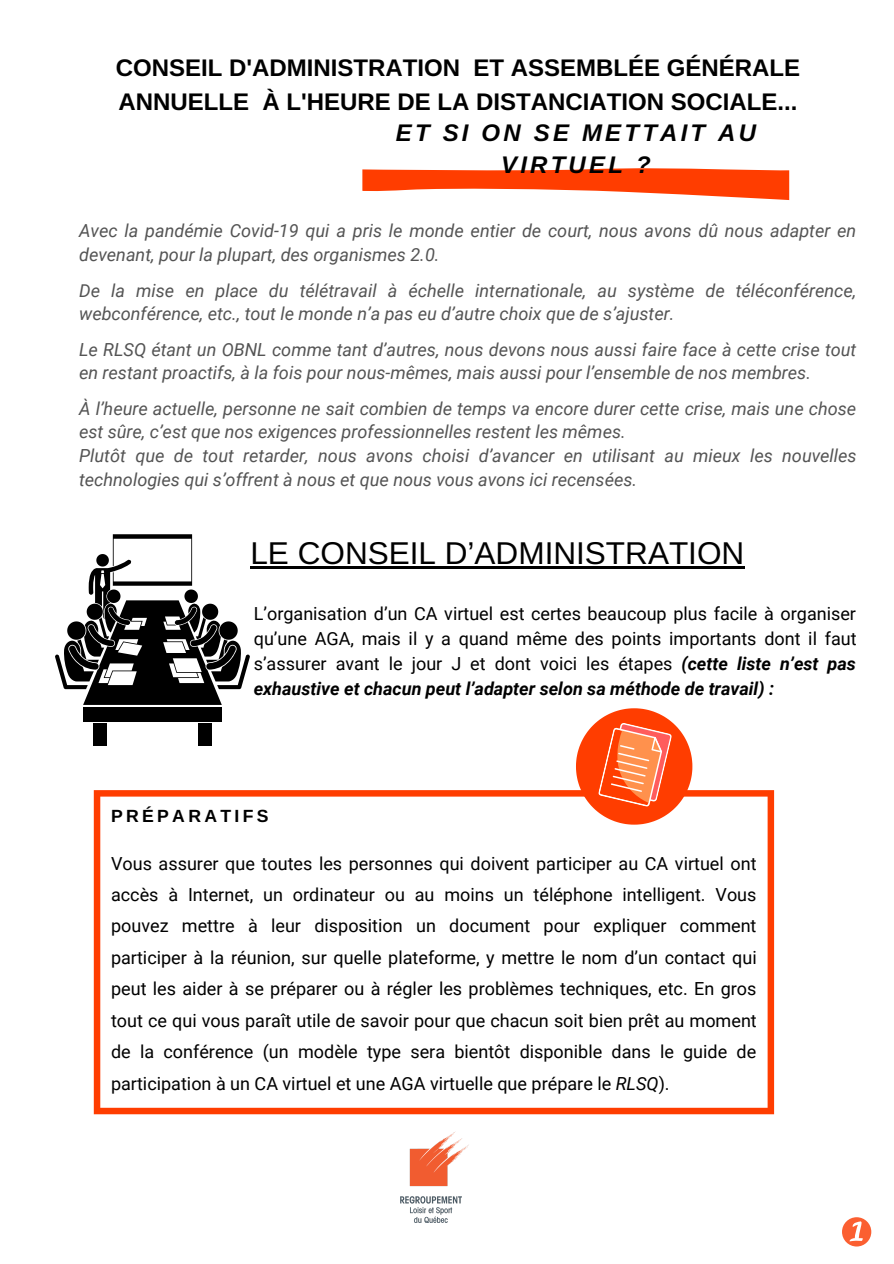
<style>
.page{position:relative;width:894px;height:1264px;background:#fff}
.page>*{position:absolute;margin:0;border:0;box-sizing:border-box;transform-origin:0 0}
.t1{font:31.5px "Arimo";color:#000}
.t2{font:700 24px/33.2px "Arimo";color:#000}
.t3{font:italic 700 24px/32.2px "Arimo";letter-spacing:.135em;color:#000;text-align:center}
.t4{font:18px/31.5px "Roboto";color:#000;text-align:justify}
.t5{font:italic 18px/23.7px "Roboto";color:#545454}
.t6{font:700 17.55px "Arimo";letter-spacing:.19em;color:#000}
.s1{font-weight:700;font-style:italic}
.s2{font-style:italic}
</style>
<div class="page">
<svg style="left:362px;top:168px;width:427px;height:32px"></svg>
<svg style="left:94px;top:790px;width:679px;height:324px"></svg>
<div style="left:83px;top:707px;width:139px;height:14px;background:#000"></div>
<svg style="left:55px;top:534px;width:195px;height:171px"></svg>
<div style="left:93px;top:723px;width:13px;height:23px;background:#000"></div>
<div style="left:198px;top:723px;width:13px;height:23px;background:#000"></div>
<svg style="left:575px;top:708px;width:117px;height:116px"></svg>
<img style="left:400px;top:1131px;width:69px;height:92px">
<hr style="left:250px;top:566px;width:494px;height:2px;background:#000">
<svg style="left:842px;top:1217px;width:29px;height:29px"></svg>
<h2 class="t2" style="left:116px;top:52px;width:685px">CONSEIL D'ADMINISTRATION ET ASSEMBLÉE GÉNÉRALE<br>ANNUELLE À L'HEURE DE LA DISTANCIATION SOCIALE...</h2>
<h2 class="t3" style="left:395px;top:117px;width:362px">ET SI ON SE METTAIT AU<br>VIRTUEL ?</h2>
<p class="t5" style="left:79px;top:219px;width:778px">Avec la pandémie Covid-19 qui a pris le monde entier de court, nous avons dû nous adapter en devenant, pour la plupart, des organismes 2.0.</p>
<p class="t5" style="left:79px;top:278px;width:778px">De la mise en place du télétravail à échelle internationale, au système de téléconférence, webconférence, etc., tout le monde n’a pas eu d’autre choix que de s’ajuster.</p>
<p class="t5" style="left:79px;top:337px;width:778px">Le RLSQ étant un OBNL comme tant d’autres, nous devons nous aussi faire face à cette crise tout en restant proactifs, à la fois pour nous-mêmes, mais aussi pour l’ensemble de nos membres.</p>
<p class="t5" style="left:79px;top:397px;width:778px">À l’heure actuelle, personne ne sait combien de temps va encore durer cette crise, mais une chose est sûre, c’est que nos exigences professionnelles restent les mêmes.<br>Plutôt que de tout retarder, nous avons choisi d’avancer en utilisant au mieux les nouvelles technologies qui s’offrent à nous et que nous vous avons ici recensées.</p>
<h1 class="t1" style="left:250px;top:535px;width:495px">LE CONSEIL D’ADMINISTRATION</h1>
<p class="t4" style="left:254px;top:601px;width:604px;line-height:24.8px">L’organisation d’un CA virtuel est certes beaucoup plus facile à organiser qu’une AGA, mais il y a quand même des points importants dont il faut s’assurer avant le jour J et dont voici les étapes <span class="s1">(cette liste n’est pas exhaustive et chacun peut l’adapter selon sa méthode de travail) :</span></p>
<p class="t6" style="left:111px;top:805px;width:159px">PRÉPARATIFS</p>
<p class="t4" style="left:111px;top:847px;width:647px">Vous assurer que toutes les personnes qui doivent participer au CA virtuel ont accès à Internet, un ordinateur ou au moins un téléphone intelligent. Vous pouvez mettre à leur disposition un document pour expliquer comment participer à la réunion, sur quelle plateforme, y mettre le nom d’un contact qui peut les aider à se préparer ou à régler les problèmes techniques, etc. En gros tout ce qui vous paraît utile de savoir pour que chacun soit bien prêt au moment de la conférence (un modèle type sera bientôt disponible dans le guide de participation à un CA virtuel et une AGA virtuelle que prépare le <span class="s2">RLSQ</span>).</p>
</div>
